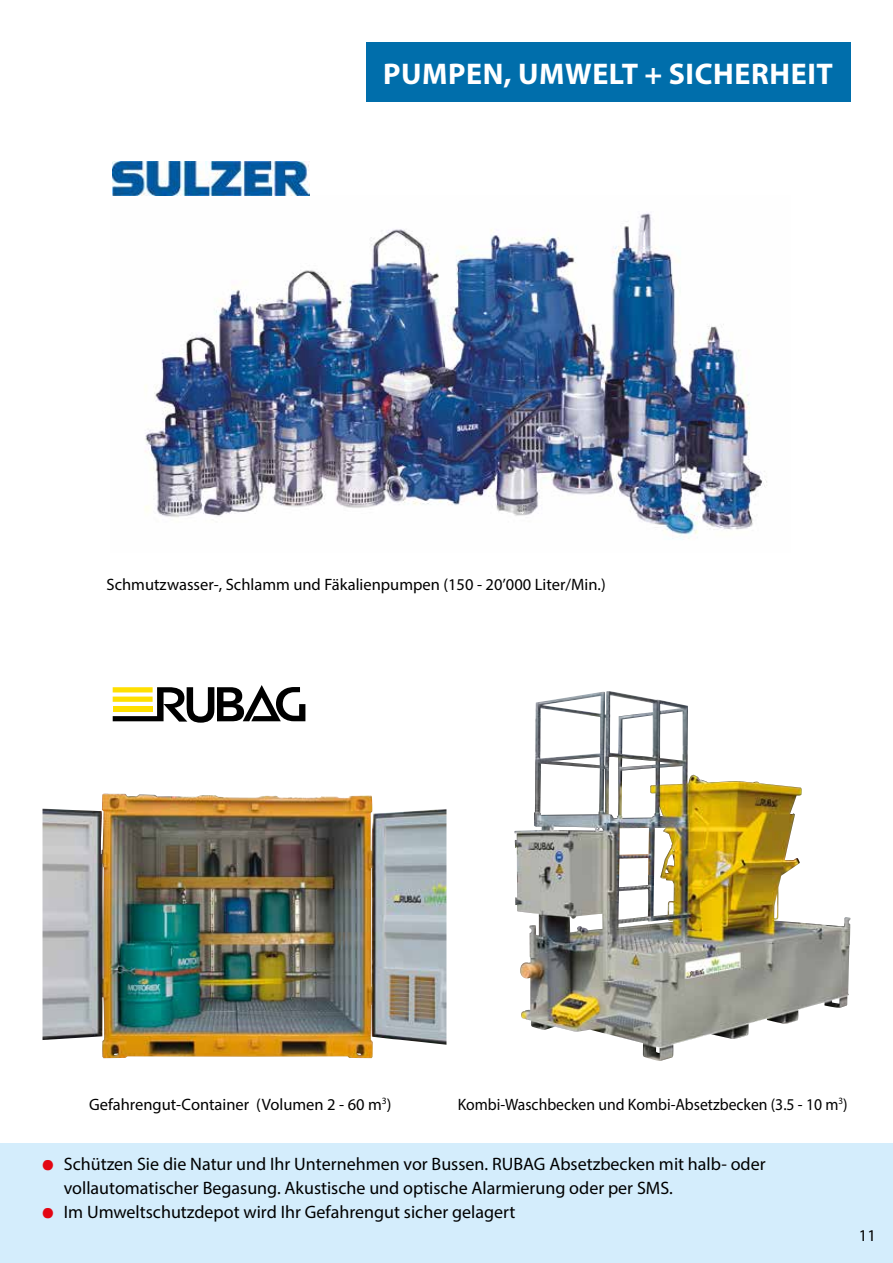
<style>
.page{position:relative;width:893px;height:1263px;background:#fff}
.page>*{position:absolute;margin:0;border:0;box-sizing:border-box;transform-origin:0 0}
.t1{font:700 30px "Myriad Pro";letter-spacing:.02em;color:#fff}
.t2{font:18px/24px "Myriad Pro";color:#000}
.t3{font:16.5px "Myriad Pro";color:#000}
.t4{font:16.5px "Myriad Pro";color:#000;scale:.95 1}
.s1{color:#e30613}
</style>
<div class="page">
<img style="left:145px;top:213px;width:622px;height:327px">
<img style="left:113px;top:161px;width:197px;height:35px">
<img style="left:514px;top:691px;width:336px;height:370px">
<svg style="left:113px;top:685px;width:192px;height:38px"></svg>
<div style="left:113px;top:687px;width:40px;height:5px;background:#ffdf00"></div>
<div style="left:113px;top:696px;width:40px;height:6px;background:#ffdf00"></div>
<div style="left:366px;top:43px;width:484px;height:59px;background:#006eab"></div>
<div style="left:0;top:1144px;width:893px;height:119px;background:#d4edfc"></div>
<img style="left:43px;top:794px;width:403px;height:264px">
<h1 class="t1" style="left:383px;top:54px;width:451px">PUMPEN, UMWELT + SICHERHEIT</h1>
<p class="t3" style="left:107px;top:575px;width:501px">Schmutzwasser-, Schlamm und Fäkalienpumpen (150 - 20’000 Liter/Min.)</p>
<p class="t3" style="left:89px;top:1094px;width:304px">Gefahrengut-Container (Volumen 2 - 60 m<sup>3</sup>)</p>
<p class="t4" style="left:458px;top:1094px;width:412px">Kombi-Waschbecken und Kombi-Absetzbecken (3.5 - 10 m<sup>3</sup>)</p>
<p class="t2" style="left:64px;top:1152px;width:703px;text-indent:-21px"><span class="s1">●</span> Schützen Sie die Natur und Ihr Unternehmen vor Bussen. RUBAG Absetzbecken mit halb- oder vollautomatischer Begasung. Akustische und optische Alarmierung oder per SMS.</p>
<p class="t2" style="left:43px;top:1200px;width:474px"><span class="s1">●</span> Im Umweltschutzdepot wird Ihr Gefahrengut sicher gelagert</p>
<p class="t3" style="left:859px;top:1225px;width:18px">11</p>
</div>
